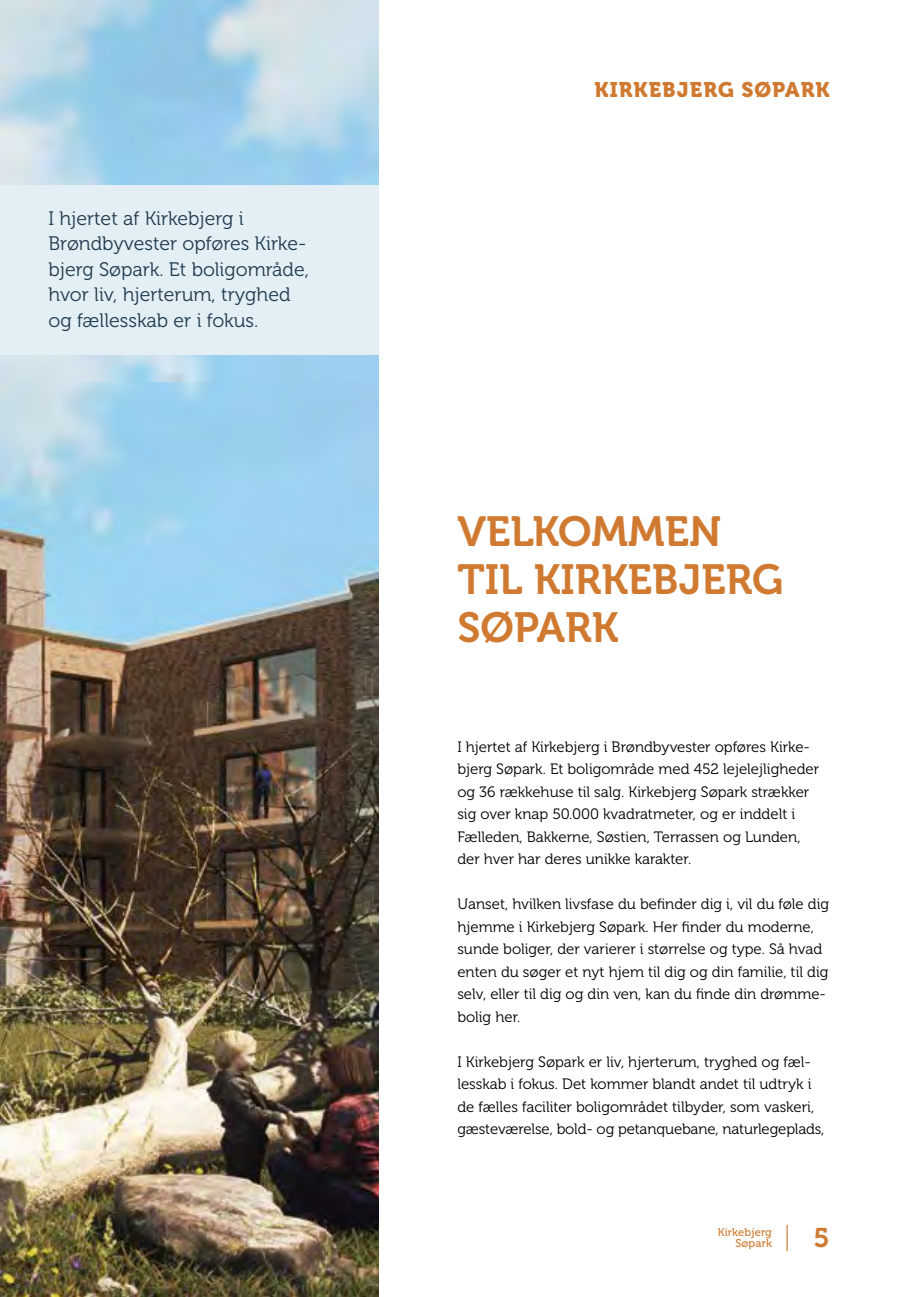
<style>
.page{position:relative;width:919px;height:1297px;background:#fff}
.page>*{position:absolute;margin:0;border:0;box-sizing:border-box;transform-origin:0 0}
.t1{font:42px/48px "Museo 700";color:#d07a31}
.t2{font:27px "Museo 700";color:#d07a31}
.t3{font:21px "Museo 900";letter-spacing:.05em;color:#d07a31}
.t4{font:19.5px/25.5px "Museo 300";color:#203b4e}
.t5{font:15px/22.5px "Museo 300";color:#000}
.t6{font:11.25px/11.2px "Museo 500";letter-spacing:.01em;color:#d07a31;text-align:right}
</style>
<div class="page">
<img style="left:0;top:0;width:378px;height:1297px">
<div style="left:0;top:185px;width:378px;height:170px;background:#e4eef5"></div>
<svg style="left:786px;top:1225px;width:1px;height:26px"></svg>
<h3 class="t4" style="left:48px;top:206px;width:262px">I hjertet af Kirkebjerg i<br>Brøndbyvester opføres Kirke&shy;bjerg Søpark. Et boligområde, hvor liv, hjerterum, tryghed og fællesskab er i fokus.</h3>
<h3 class="t3" style="left:594px;top:77px;width:236px">KIRKEBJERG SØPARK</h3>
<h1 class="t1" style="left:457px;top:508px;width:327px">VELKOMMEN<br>TIL KIRKEBJERG<br>SØPARK</h1>
<p class="t5" style="left:457px;top:735px;width:363px">I hjertet af Kirkebjerg i Brøndbyvester opføres Kirke&shy;bjerg Søpark. Et boligområde med 452 lejelejligheder og 36 rækkehuse til salg. Kirkebjerg Søpark strækker sig over knap 50.000 kvadratmeter, og er inddelt i Fælleden, Bakkerne, Søstien, Terrassen og Lunden, der hver har deres unikke karakter.</p>
<p class="t5" style="left:457px;top:893px;width:373px">Uanset, hvilken livsfase du befinder dig i, vil du føle dig hjemme i Kirkebjerg Søpark. Her finder du moderne, sunde boliger, der varierer i størrelse og type. Så hvad enten du søger et nyt hjem til dig og din familie, til dig selv, eller til dig og din ven, kan du finde din drømme&shy;bolig her.</p>
<p class="t5" style="left:457px;top:1050px;width:368px">I Kirkebjerg Søpark er liv, hjerterum, tryghed og fæl&shy;lesskab i fokus. Det kommer blandt andet til udtryk i de fælles faciliter boligområdet tilbyder, som vaskeri, gæsteværelse, bold- og petanquebane, naturlegeplads,</p>
<p class="t6" style="left:717px;top:1226px;width:56px">Kirkebjerg<br>Søpark</p>
<h2 class="t2" style="left:813px;top:1223px;width:18px">5</h2>
</div>
